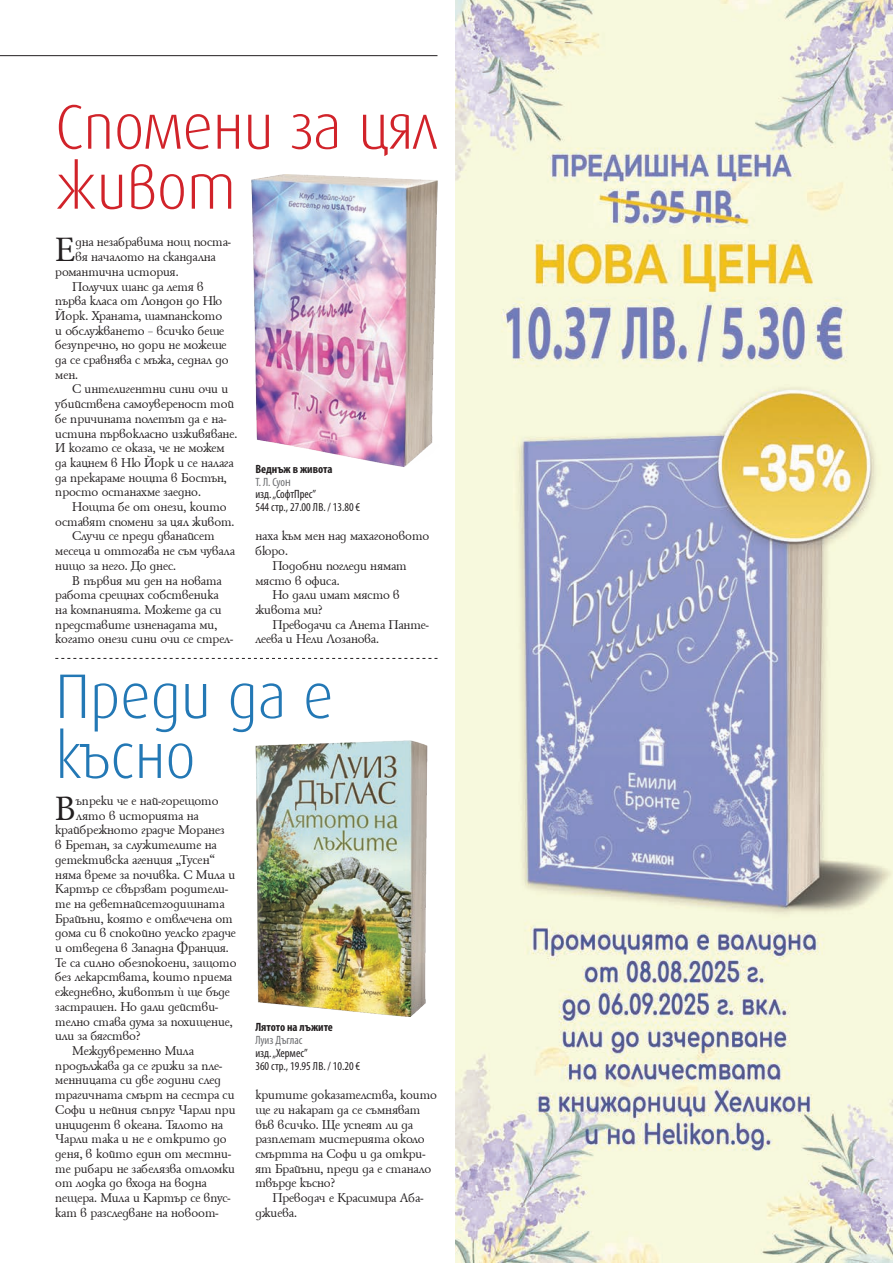
<style>
.page{position:relative;width:893px;height:1263px;background:#fff}
.page>*{position:absolute;margin:0;border:0;box-sizing:border-box;transform-origin:0 0}
.t1{font:300 63px/60px "Hermes Bg";color:#d1232a;scale:.95 1}
.t2{font:300 63px/60px "Hermes Bg";color:#2378b5;scale:.95 1}
.t3{font:36.6px "HS Garamond Bg";color:#231f20}
.t4{font:13.8px/14.7px "HS Garamond Bg";color:#231f20}
.t5{font:condensed 12px/12.8px "Myriad Pro";color:#231f20}
.t6{font:700 condensed 12px "Myriad Pro";letter-spacing:-.005em;color:#231f20}
.t7{font:condensed 12px "Myriad Pro";color:#6c6d70}
.s1{font-weight:700}
.s2{color:#6c6d70}
.s3{font-family:"Hebar Cond Normal";font-stretch:normal;color:#6c6d70}
.s4{font-size:11.7px}
</style>
<div class="page">
<img style="left:455px;top:0;width:438px;height:1263px">
<hr style="left:0;top:55px;width:437px;height:1px;background:#231f20">
<img style="left:251px;top:174px;width:187px;height:293px">
<svg style="left:55px;top:658px;width:382px;height:1px"></svg>
<img style="left:255px;top:740px;width:173px;height:277px">
<h1 class="t1" style="left:55px;top:98px;width:403px">Спомени за цял живот</h1>
<h2 class="t3" style="left:55px;top:230px;width:22px">Е</h2>
<p class="t4" style="left:75px;top:235px;width:157px">дна незабравима нощ поста-</p>
<p class="t4" style="left:75px;top:250px;width:142px">вя началото на скандална</p>
<p class="t4" style="left:55px;top:264px;width:125px">романтична история.</p>
<p class="t4" style="left:72px;top:279px;width:133px">Получих шанс да летя в</p>
<p class="t4" style="left:55px;top:294px;width:169px">първа класа от Лондон до Ню</p>
<p class="t4" style="left:55px;top:308px;width:168px">Йорк. Храната, шампанското</p>
<p class="t4" style="left:55px;top:323px;width:170px">и обслужването – всичко беше</p>
<p class="t4" style="left:55px;top:338px;width:173px">безупречно, но дори не можеше</p>
<p class="t4" style="left:55px;top:352px;width:175px">да се сравнява с мъжа, седнал до</p>
<p class="t4" style="left:55px;top:367px;width:24px">мен.</p>
<p class="t4" style="left:72px;top:382px;width:157px">С интелигентни сини очи и</p>
<p class="t4" style="left:55px;top:397px;width:180px">убийствена самоувереност той</p>
<p class="t4" style="left:55px;top:411px;width:173px">бе причината полетът да е на-</p>
<p class="t4" style="left:55px;top:426px;width:184px">истина първокласно изживяване.</p>
<p class="t4" style="left:55px;top:441px;width:171px">И когато се оказа, че не можем</p>
<p class="t4" style="left:55px;top:455px;width:180px">да кацнем в Ню Йорк и се налага</p>
<p class="t4" style="left:55px;top:470px;width:173px">да прекараме нощта в Бостън,</p>
<p class="t4" style="left:55px;top:485px;width:147px">просто останахме заедно.</p>
<p class="t4" style="left:72px;top:499px;width:156px">Нощта бе от онези, които</p>
<p class="t4" style="left:55px;top:514px;width:181px">оставят спомени за цял живот.</p>
<p class="t4" style="left:72px;top:529px;width:144px">Случи се преди дванайсет</p>
<p class="t4" style="left:55px;top:544px;width:181px">месеца и оттогава не съм чувала</p>
<p class="t4" style="left:55px;top:558px;width:122px">нищо за него. До днес.</p>
<p class="t4" style="left:72px;top:573px;width:151px">В първия ми ден на новата</p>
<p class="t4" style="left:55px;top:588px;width:165px">работа срещнах собственика</p>
<p class="t4" style="left:55px;top:602px;width:168px">на компанията. Можете да си</p>
<p class="t4" style="left:55px;top:617px;width:164px">представите изненадата ми,</p>
<p class="t4" style="left:55px;top:632px;width:179px">когато онези сини очи се стрел-</p>
<p class="t5" style="left:255px;top:462px;width:106px"><span class="s1">Веднъж в живота<br></span><span class="s2">Т. Л. Суо</span><span class="s3">н<br></span>изд. „СофтПрес”<br>544 стр., 27.00 <span class="s4">ЛВ</span>. / 13.80 €</p>
<p class="t4" style="left:255px;top:529px;width:175px">наха към мен над махагоновото</p>
<p class="t4" style="left:255px;top:544px;width:34px">бюро.</p>
<p class="t4" style="left:272px;top:558px;width:136px">Подобни погледи нямат</p>
<p class="t4" style="left:255px;top:573px;width:86px">място в офиса.</p>
<p class="t4" style="left:272px;top:588px;width:129px">Но дали имат място в</p>
<p class="t4" style="left:255px;top:602px;width:69px">живота ми?</p>
<p class="t4" style="left:272px;top:617px;width:158px">Преводачи са Анета Панте-</p>
<p class="t4" style="left:255px;top:632px;width:125px">леева и Нели Лозанова.</p>
<h1 class="t2" style="left:55px;top:667px;width:294px">Преди да е късно</h1>
<h2 class="t3" style="left:55px;top:789px;width:22px">В</h2>
<p class="t4" style="left:76px;top:793px;width:144px">ъпреки че е най-горещото</p>
<p class="t4" style="left:76px;top:808px;width:124px">лято в историята на</p>
<p class="t4" style="left:55px;top:823px;width:171px">крайбрежното градче Моранез</p>
<p class="t4" style="left:55px;top:838px;width:163px">в Бретан, за служителите на</p>
<p class="t4" style="left:55px;top:852px;width:161px">детективска агенция „Тусен”</p>
<p class="t4" style="left:55px;top:867px;width:182px">няма време за почивка. С Мила и</p>
<p class="t4" style="left:55px;top:882px;width:174px">Картър се свързват родители-</p>
<p class="t4" style="left:55px;top:896px;width:171px">те на деветнайсетгодишната</p>
<p class="t4" style="left:55px;top:911px;width:179px">Брайъни, която е отвлечена от</p>
<p class="t4" style="left:55px;top:926px;width:182px">дома си в спокойно уелско градче</p>
<p class="t4" style="left:55px;top:940px;width:175px">и отведена в Западна Франция.</p>
<p class="t4" style="left:55px;top:955px;width:183px">Те са силно обезпокоени, защото</p>
<p class="t4" style="left:55px;top:970px;width:178px">без лекарствата, които приема</p>
<p class="t4" style="left:55px;top:985px;width:176px">ежедневно, животът ґ ще бъде</p>
<p class="t4" style="left:55px;top:999px;width:164px">застрашен. Но дали действи-</p>
<p class="t4" style="left:55px;top:1014px;width:179px">телно става дума за похищение,</p>
<p class="t4" style="left:55px;top:1029px;width:86px">или за бягство?</p>
<p class="t4" style="left:72px;top:1043px;width:123px">Междувременно Мила</p>
<p class="t4" style="left:55px;top:1058px;width:168px">продължава да се грижи за пле-</p>
<p class="t4" style="left:55px;top:1073px;width:167px">менницата си две години след</p>
<p class="t4" style="left:55px;top:1087px;width:181px">трагичната смърт на сестра си</p>
<p class="t4" style="left:55px;top:1102px;width:182px">Софи и нейния съпруг Чарли при</p>
<p class="t4" style="left:55px;top:1117px;width:169px">инцидент в океана. Тялото на</p>
<p class="t4" style="left:55px;top:1132px;width:173px">Чарли така и не е открито до</p>
<p class="t4" style="left:55px;top:1146px;width:177px">деня, в който един от местни-</p>
<p class="t4" style="left:55px;top:1161px;width:181px">те рибари не забелязва отломки</p>
<p class="t4" style="left:55px;top:1176px;width:153px">от лодка до входа на водна</p>
<p class="t4" style="left:55px;top:1190px;width:177px">пещера. Мила и Картър се впус-</p>
<p class="t4" style="left:55px;top:1205px;width:165px">кат в разследване на новоот-</p>
<p class="t6" style="left:255px;top:1020px;width:79px">Лятото на лъжите</p>
<p class="t7" style="left:255px;top:1033px;width:49px">Луиз Дъглас</p>
<p class="t5" style="left:255px;top:1046px;width:106px">изд. „Хермес”<br>360 стр., 19.95 <span class="s4">ЛВ</span>. / 10.20 €</p>
<p class="t4" style="left:255px;top:1087px;width:183px">критите доказателства, които ще ги накарат да се съмняват във всичко. Ще успеят ли да разплетат мистерията около смъртта на Софи и да откри&shy;ят Брайъни, преди да е станало твърде късно?</p>
<p class="t4" style="left:255px;top:1190px;width:169px;text-indent:17px">Преводач е Красимира Аба&shy;джиева.</p>
</div>
